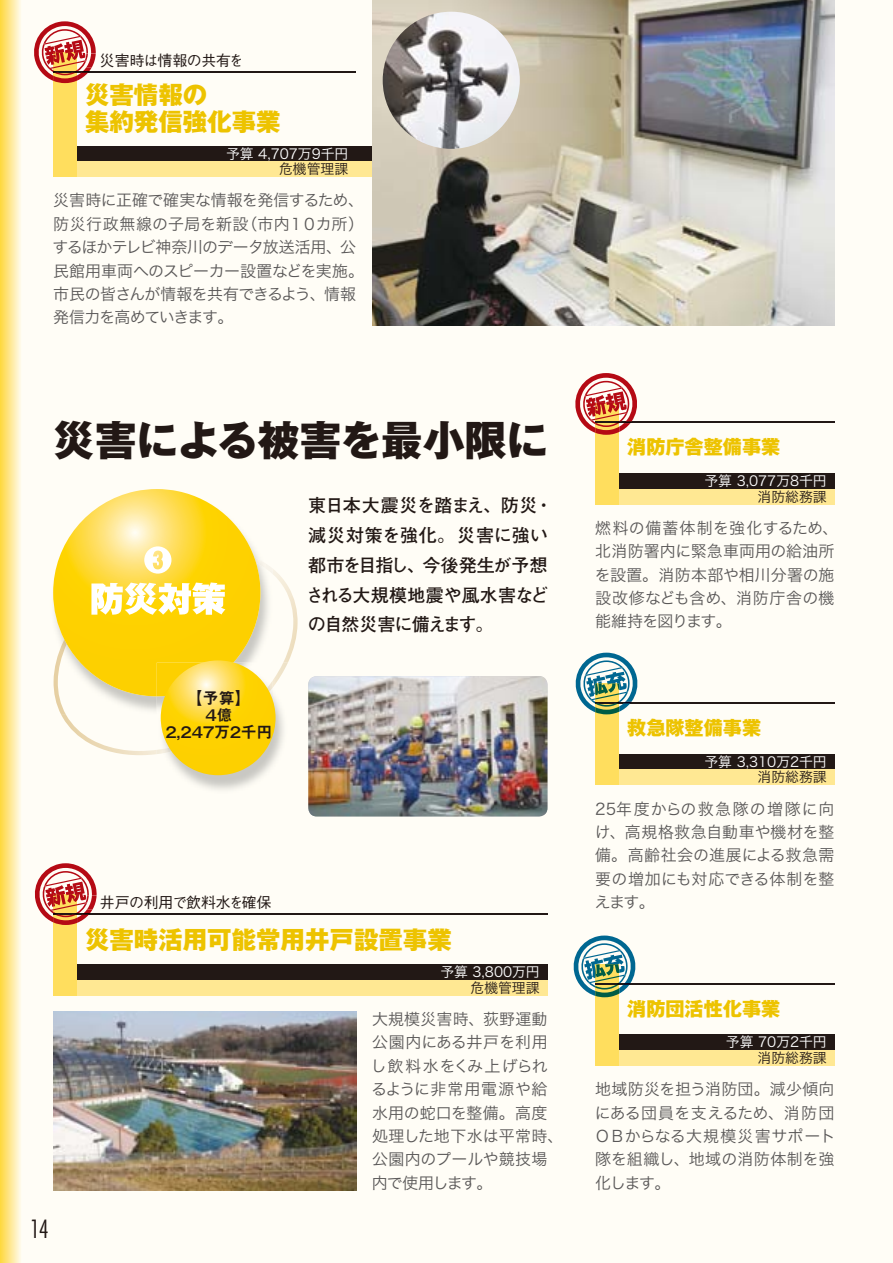
<style>
.page{position:relative;width:893px;height:1263px;background:#fffdf6}
.page>*{position:absolute;margin:0;border:0;box-sizing:border-box;transform-origin:0 0}
.t1{font:800 41.4px "Gothic MB101 Pro";letter-spacing:.01em;color:#221815}
.t2{font:800 24.45px/26.5px "Gothic MB101 Pro";color:#edc300}
.t3{font:300 condensed 24.45px "Futura";color:#221815}
.t4{font:800 19.2px "Gothic MB101 Pro";color:#edc300}
.t5{font:700 18px/29.7px "Futo Go B101 Pro";letter-spacing:-.015em;color:#221815}
.t6{font:15.9px/23.4px "Hira Kaku Pro W3";color:#595757;text-align:justify}
.t7{font:15.9px/23.4px "Hira Kaku Pro W3";letter-spacing:-.03em;color:#595757}
.t8{font:15.9px/17px "Midashi Go Pro MB31";letter-spacing:-.16em;color:#221815;text-align:center}
.t9{font:500 14.85px "Gothic BBB Pro";letter-spacing:-.03em;color:#160000}
.t10{font:13.8px "Hira Kaku Pro W3";color:#fff}
.t11{font:13.8px "Hira Kaku Pro W3";color:#221815}
</style>
<div class="page">
<svg style="left:0;top:0;width:21px;height:1263px;background:#fee78b"></svg>
<div style="left:69px;top:146px;width:319px;height:16px;background:#221815"></div>
<div style="left:69px;top:162px;width:319px;height:15px;background:#ffe893"></div>
<div style="left:53px;top:52px;width:24px;height:125px;background:#ffde5e"></div>
<hr style="left:53px;top:71px;width:303px;height:1px;background:#221815">
<img style="left:168px;top:755px;width:110px;height:35px">
<div style="left:161px;top:660px;width:115px;height:115px;background:#fdd000;border-radius:57px"></div>
<div style="left:611px;top:754px;width:223px;height:16px;background:#221815"></div>
<div style="left:611px;top:473px;width:223px;height:16px;background:#221815"></div>
<div style="left:69px;top:964px;width:478px;height:16px;background:#221815"></div>
<div style="left:611px;top:1034px;width:223px;height:16px;background:#221815"></div>
<div style="left:611px;top:770px;width:223px;height:15px;background:#ffe893"></div>
<div style="left:611px;top:489px;width:223px;height:15px;background:#ffe893"></div>
<div style="left:69px;top:980px;width:478px;height:15px;background:#ffe893"></div>
<div style="left:611px;top:1050px;width:223px;height:16px;background:#ffe893"></div>
<div style="left:595px;top:684px;width:24px;height:101px;background:#ffde5e"></div>
<div style="left:595px;top:403px;width:24px;height:101px;background:#ffde5e"></div>
<div style="left:53px;top:894px;width:24px;height:101px;background:#ffde5e"></div>
<div style="left:595px;top:964px;width:24px;height:102px;background:#ffde5e"></div>
<img style="left:53px;top:1011px;width:303px;height:180px">
<img style="left:372px;top:0;width:462px;height:325px">
<svg style="left:53px;top:489px;width:245px;height:266px"></svg>
<hr style="left:595px;top:702px;width:239px;height:1px;background:#221815">
<hr style="left:595px;top:422px;width:239px;height:1px;background:#221815">
<hr style="left:53px;top:913px;width:494px;height:1px;background:#221815">
<hr style="left:595px;top:983px;width:239px;height:2px;background:#221815">
<svg style="left:34px;top:21px;width:62px;height:62px"></svg>
<svg style="left:35px;top:863px;width:62px;height:62px"></svg>
<svg style="left:575px;top:373px;width:63px;height:62px"></svg>
<img style="left:383px;top:12px;width:137px;height:137px;border-radius:69px">
<img style="left:308px;top:676px;width:239px;height:140px">
<svg style="left:573px;top:935px;width:63px;height:62px"></svg>
<svg style="left:575px;top:653px;width:64px;height:61px"></svg>
<p class="t9" style="left:85px;top:49px;width:160px">　災害時は情報の共有を</p>
<h2 class="t2" style="left:85px;top:78px;width:197px">災害情報の<br>集約発信強化事業</h2>
<p class="t10" style="left:226px;top:141px;width:124px">予算 4,707万9千円</p>
<p class="t11" style="left:279px;top:157px;width:71px">危機管理課</p>
<p class="t7" style="left:53px;top:188px;width:313px">災害時に正確で確実な情報を発信するため、防災行政無線の子局を新設（市内１０カ所）するほかテレビ神奈川のデータ放送活用、公民館用車両へのスピーカー設置などを実施。市民の皆さんが情報を共有できるよう、情報発信力を高めていきます。</p>
<h1 class="t1" style="left:53px;top:406px;width:497px">災害による被害を最小限に</h1>
<p class="t8" style="left:163px;top:688px;width:111px">【予算】<br>４億<br>２,２４７万２千円</p>
<p class="t5" style="left:306px;top:488px;width:249px">東日本大震災を踏まえ、防災・減災対策を強化。災害に強い都市を目指し、今後発生が予想される大規模地震や風水害などの自然災害に備えます。</p>
<p class="t9" style="left:85px;top:891px;width:188px">　井戸の利用で飲料水を確保</p>
<h2 class="t2" style="left:85px;top:923px;width:368px">災害時活用可能常用井戸設置事業</h2>
<p class="t10" style="left:440px;top:960px;width:101px">予算 3,800万円</p>
<p class="t11" style="left:470px;top:975px;width:71px">危機管理課</p>
<h2 class="t3" style="left:30px;top:1213px;width:21px">14</h2>
<p class="t6" style="left:371px;top:1006px;width:194px;text-align:left">大規模災害時、荻野運動公園内にある井戸を利用し飲料水をくみ上げられるように非常用電源や給水用の蛇口を整備。高度処理した地下水は平常時、公園内のプールや競技場内で使用します。</p>
<p class="t4" style="left:627px;top:431px;width:155px">消防庁舎整備事業</p>
<p class="t10" style="left:704px;top:468px;width:124px">予算 3,077万8千円</p>
<p class="t11" style="left:757px;top:484px;width:71px">消防総務課</p>
<p class="t6" style="left:595px;top:515px;width:245px;text-align:left">燃料の備蓄体制を強化するため、北消防署内に緊急車両用の給油所を設置。消防本部や相川分署の施設改修なども含め、消防庁舎の機能維持を図ります。</p>
<p class="t4" style="left:627px;top:711px;width:135px">救急隊整備事業</p>
<p class="t10" style="left:704px;top:749px;width:124px">予算 3,310万2千円</p>
<p class="t11" style="left:757px;top:765px;width:71px">消防総務課</p>
<p class="t6" style="left:594px;top:796px;width:242px">25年度からの救急隊の増隊に向け、高規格救急自動車や機材を整備。高齢社会の進展による救急需要の増加にも対応できる体制を整えます。</p>
<p class="t4" style="left:627px;top:993px;width:155px">消防団活性化事業</p>
<p class="t10" style="left:726px;top:1030px;width:102px">予算 70万2千円</p>
<p class="t11" style="left:757px;top:1045px;width:71px">消防総務課</p>
<p class="t6" style="left:594px;top:1076px;width:243px">地域防災を担う消防団。減少傾向にある団員を支えるため、消防団ＯＢからなる大規模災害サポート隊を組織し、地域の消防体制を強化します。</p>
</div>
